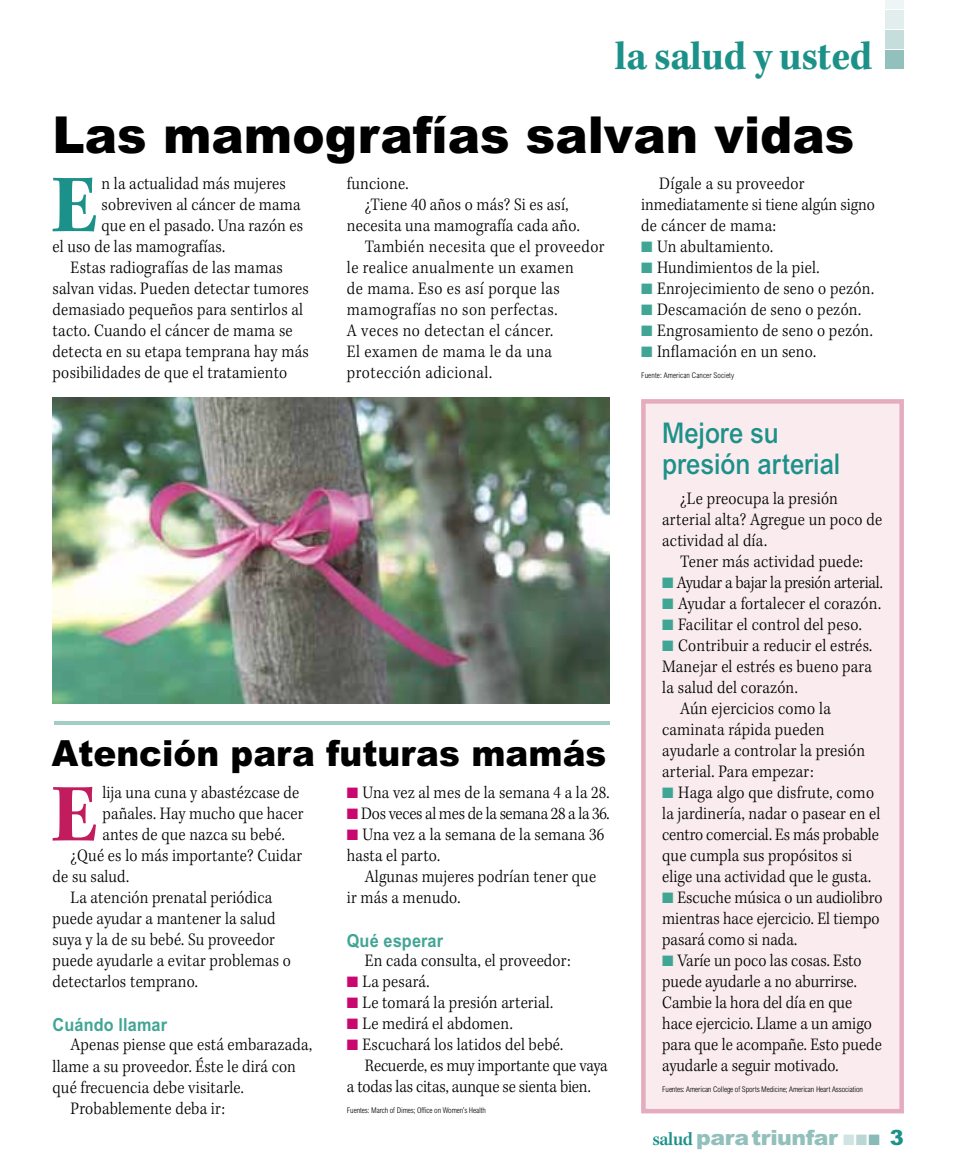
<style>
.page{position:relative;width:967px;height:1175px;background:#fff}
.page>*{position:absolute;margin:0;border:0;box-sizing:border-box;transform-origin:0 0}
.t1{font:85.2px "Kepler Std Bold Scn";color:#1c9189}
.t2{font:85.2px "Kepler Std Bold Scn";color:#c11c5e}
.t3{font:900 51px "Arial MT Std";color:#000;scale:.95 1}
.t4{font:42px "Kepler Std Bold Scn";letter-spacing:-.005em;color:#1c9189}
.t5{font:900 36px "Arial MT Std";color:#000;scale:.95 1}
.t6{font:500 28.5px/31.5px "Arial MT Std";color:#1c9189;scale:.9 1}
.t7{font:900 21px "Arial MT Std";letter-spacing:-.02em;color:#91c0bd;scale:1.05 1}
.t8{font:300 18px/21px "Kepler Std";letter-spacing:.01em;color:#000;scale:.9 1}
.t9{font:300 18px "Kepler Std";letter-spacing:.03em;color:#000;scale:.9 1}
.t10{font:300 18px "Kepler Std";letter-spacing:-.01em;color:#000;scale:.9 1}
.t11{font:300 18px "Kepler Std";letter-spacing:-.015em;color:#000;scale:.9 1}
.t12{font:300 18px "Kepler Std";letter-spacing:.035em;color:#000;scale:.9 1}
.t13{font:700 18px "Arial MT Std";letter-spacing:.01em;color:#41a595;scale:.9 1}
.t14{font:300 condensed 7.8px "Arial MT Std";letter-spacing:-.01em;color:#000}
.t15{font:300 condensed 7.8px "Arial MT Std";letter-spacing:.01em;color:#000}
.s1{color:#41a595}
.s2{color:#c8086f}
.s3{font-family:"Kepler Std Semibold Scn";font-weight:400;font-size:19.5px;color:#1c9189}
.s4{color:#d0e4e2}
.s5{color:#bad7d5}
.s6{color:#86bbb7}
.s7{color:#1c9189}
</style>
<div class="page">
<div style="left:641px;top:399px;width:262px;height:714px;background:#f9ebee"></div>
<img style="left:52px;top:397px;width:557px;height:306px">
<hr style="left:54px;top:721px;width:555px;height:3px;background:#a1cdc5">
<div style="left:885px;top:51px;width:18px;height:18px;background:#91c0bd"></div>
<div style="left:885px;top:31px;width:18px;height:18px;background:#c5dedc"></div>
<div style="left:885px;top:10px;width:18px;height:18px;background:#e2eeee"></div>
<div style="left:885px;top:0;width:18px;height:8px;background:#eef5f5"></div>
<h3 class="t4" style="left:614px;top:32px;width:259px">la salud y usted</h3>
<h2 class="t3" style="left:53px;top:102px;width:845px">Las mamografías salvan vidas</h2>
<h1 class="t1" style="left:52px;top:157px;width:48px">E</h1>
<p class="t8" style="left:102px;top:174px;width:206px">n la actualidad más mujeres</p>
<p class="t8" style="left:641px;top:174px;width:261px;text-indent:18px">Dígale a su proveedor inmediatamente si tiene algún signo de cáncer de mama:</p>
<p class="t8" style="left:641px;top:237px;width:148px"><span class="s1">■</span> Un abultamiento.</p>
<p class="t8" style="left:641px;top:258px;width:200px"><span class="s1">■</span> Hundimientos de la piel.</p>
<p class="t8" style="left:641px;top:279px;width:260px"><span class="s1">■</span> Enrojecimiento de seno o pezón.</p>
<p class="t8" style="left:641px;top:300px;width:246px"><span class="s1">■</span> Descamación de seno o pezón.</p>
<p class="t8" style="left:641px;top:321px;width:259px"><span class="s1">■</span> Engrosamiento de seno o pezón.</p>
<p class="t8" style="left:641px;top:342px;width:196px"><span class="s1">■</span> Inflamación en un seno.</p>
<p class="t15" style="left:641px;top:371px;width:94px">Fuente: American Cancer Society</p>
<p class="t8" style="left:347px;top:174px;width:70px">funcione.</p>
<p class="t8" style="left:365px;top:195px;width:228px">¿Tiene 40 años o más? Si es así,</p>
<p class="t8" style="left:347px;top:216px;width:260px">necesita una mamografía cada año.</p>
<p class="t9" style="left:365px;top:236px;width:268px">También necesita que el proveedor</p>
<p class="t9" style="left:347px;top:257px;width:253px">le realice anualmente un examen</p>
<p class="t9" style="left:347px;top:278px;width:238px">de mama. Eso es así porque las</p>
<p class="t9" style="left:347px;top:299px;width:235px">mamografías no son perfectas.</p>
<p class="t12" style="left:347px;top:320px;width:231px">A veces no detectan el cáncer.</p>
<p class="t9" style="left:347px;top:341px;width:229px">El examen de mama le da una</p>
<p class="t9" style="left:347px;top:362px;width:163px">protección adicional.</p>
<p class="t8" style="left:102px;top:195px;width:222px">sobreviven al cáncer de mama</p>
<p class="t8" style="left:102px;top:216px;width:225px">que en el pasado. Una razón es</p>
<p class="t8" style="left:53px;top:237px;width:193px">el uso de las mamografías.</p>
<p class="t8" style="left:71px;top:258px;width:237px">Estas radiografías de las mamas</p>
<p class="t8" style="left:53px;top:279px;width:286px">salvan vidas. Pueden detectar tumores</p>
<p class="t8" style="left:53px;top:300px;width:280px">demasiado pequeños para sentirlos al</p>
<p class="t8" style="left:53px;top:321px;width:268px">tacto. Cuando el cáncer de mama se</p>
<p class="t8" style="left:53px;top:342px;width:286px">detecta en su etapa temprana hay más</p>
<p class="t8" style="left:53px;top:363px;width:262px">posibilidades de que el tratamiento</p>
<h3 class="t5" style="left:52px;top:730px;width:585px">Atención para futuras mamás</h3>
<p class="t8" style="left:347px;top:783px;width:293px"><span class="s2">■</span> Una vez al mes de la semana 4 a la 28.</p>
<p class="t11" style="left:347px;top:803px;width:293px"><span class="s2">■</span> Dos veces al mes de la semana 28 a la 36.</p>
<p class="t8" style="left:347px;top:825px;width:287px"><span class="s2">■</span> Una vez a la semana de la semana 36 hasta el parto.</p>
<p class="t8" style="left:347px;top:867px;width:278px;text-indent:18px">Algunas mujeres podrían tener que ir más a menudo.</p>
<p class="t13" style="left:347px;top:930px;width:108px">Qué esperar</p>
<p class="t8" style="left:365px;top:951px;width:230px">En cada consulta, el proveedor:</p>
<p class="t8" style="left:347px;top:972px;width:93px"><span class="s2">■</span> La pesará.</p>
<p class="t8" style="left:347px;top:993px;width:230px"><span class="s2">■</span> Le tomará la presión arterial.</p>
<p class="t8" style="left:347px;top:1014px;width:186px"><span class="s2">■</span> Le medirá el abdomen.</p>
<p class="t8" style="left:347px;top:1035px;width:242px"><span class="s2">■</span> Escuchará los latidos del bebé.</p>
<p class="t10" style="left:365px;top:1055px;width:271px">Recuerde, es muy importante que vaya</p>
<p class="t10" style="left:347px;top:1076px;width:272px">a todas las citas, aunque se sienta bien.</p>
<p class="t14" style="left:347px;top:1106px;width:141px">Fuentes: March of Dimes; Office on Women’s Health</p>
<h1 class="t2" style="left:51px;top:766px;width:48px">E</h1>
<p class="t8" style="left:102px;top:783px;width:220px">lija una cuna y abastézcase de</p>
<p class="t8" style="left:102px;top:804px;width:225px">pañales. Hay mucho que hacer</p>
<p class="t8" style="left:102px;top:825px;width:204px">antes de que nazca su bebé.</p>
<p class="t8" style="left:71px;top:846px;width:259px">¿Qué es lo más importante? Cuidar</p>
<p class="t8" style="left:53px;top:867px;width:87px">de su salud.</p>
<p class="t8" style="left:71px;top:888px;width:225px">La atención prenatal periódica</p>
<p class="t8" style="left:53px;top:909px;width:249px">puede ayudar a mantener la salud</p>
<p class="t8" style="left:53px;top:930px;width:248px">suya y la de su bebé. Su proveedor</p>
<p class="t8" style="left:53px;top:951px;width:266px">puede ayudarle a evitar problemas o</p>
<p class="t8" style="left:53px;top:972px;width:163px">detectarlos temprano.</p>
<p class="t13" style="left:53px;top:1014px;width:129px">Cuándo llamar</p>
<p class="t8" style="left:71px;top:1035px;width:270px">Apenas piense que está embarazada,</p>
<p class="t8" style="left:53px;top:1056px;width:272px">llame a su proveedor. Éste le dirá con</p>
<p class="t8" style="left:53px;top:1077px;width:214px">qué frecuencia debe visitarle.</p>
<p class="t8" style="left:71px;top:1098px;width:173px">Probablemente deba ir:</p>
<h3 class="t6" style="left:662px;top:416px;width:199px">Mejore su presión arterial</h3>
<p class="t8" style="left:662px;top:489px;width:246px;text-indent:18px">¿Le preocupa la presión arterial alta? Agregue un poco de actividad al día.</p>
<p class="t8" style="left:680px;top:552px;width:204px">Tener más actividad puede:</p>
<p class="t11" style="left:662px;top:572px;width:246px"><span class="s1">■</span> Ayudar a bajar la presión arterial.</p>
<p class="t8" style="left:662px;top:594px;width:244px"><span class="s1">■</span> Ayudar a fortalecer el corazón.</p>
<p class="t8" style="left:662px;top:615px;width:223px"><span class="s1">■</span> Facilitar el control del peso.</p>
<p class="t8" style="left:662px;top:636px;width:235px"><span class="s1">■</span> Contribuir a reducir el estrés.</p>
<p class="t8" style="left:662px;top:657px;width:234px">Manejar el estrés es bueno para</p>
<p class="t8" style="left:662px;top:678px;width:152px">la salud del corazón.</p>
<p class="t8" style="left:680px;top:699px;width:169px">Aún ejercicios como la</p>
<p class="t8" style="left:662px;top:720px;width:182px">caminata rápida pueden</p>
<p class="t8" style="left:662px;top:741px;width:227px">ayudarle a controlar la presión</p>
<p class="t8" style="left:662px;top:762px;width:169px">arterial. Para empezar:</p>
<p class="t8" style="left:662px;top:783px;width:243px"><span class="s1">■</span> Haga algo que disfrute, como la jardinería, nadar o pasear en el centro comercial. Es más probable que cumpla sus propósitos si elige una actividad que le gusta.</p>
<p class="t8" style="left:662px;top:888px;width:246px"><span class="s1">■</span> Escuche música o un audiolibro mientras hace ejercicio. El tiempo pasará como si nada.</p>
<p class="t8" style="left:662px;top:951px;width:245px"><span class="s1">■</span> Varíe un poco las cosas. Esto puede ayudarle a no aburrirse.<br>Cambie la hora del día en que hace ejercicio. Llame a un amigo para que le acompañe. Esto puede ayudarle a seguir motivado.</p>
<p class="t14" style="left:662px;top:1085px;width:202px">Fuentes: American College of Sports Medicine; American Heart Association</p>
<p class="t7" style="left:652px;top:1124px;width:241px"><span class="s3">salud</span> para triunfar <span class="s4">■</span> <span class="s5">■</span> <span class="s6">■</span> <span class="s7">3</span></p>
</div>
